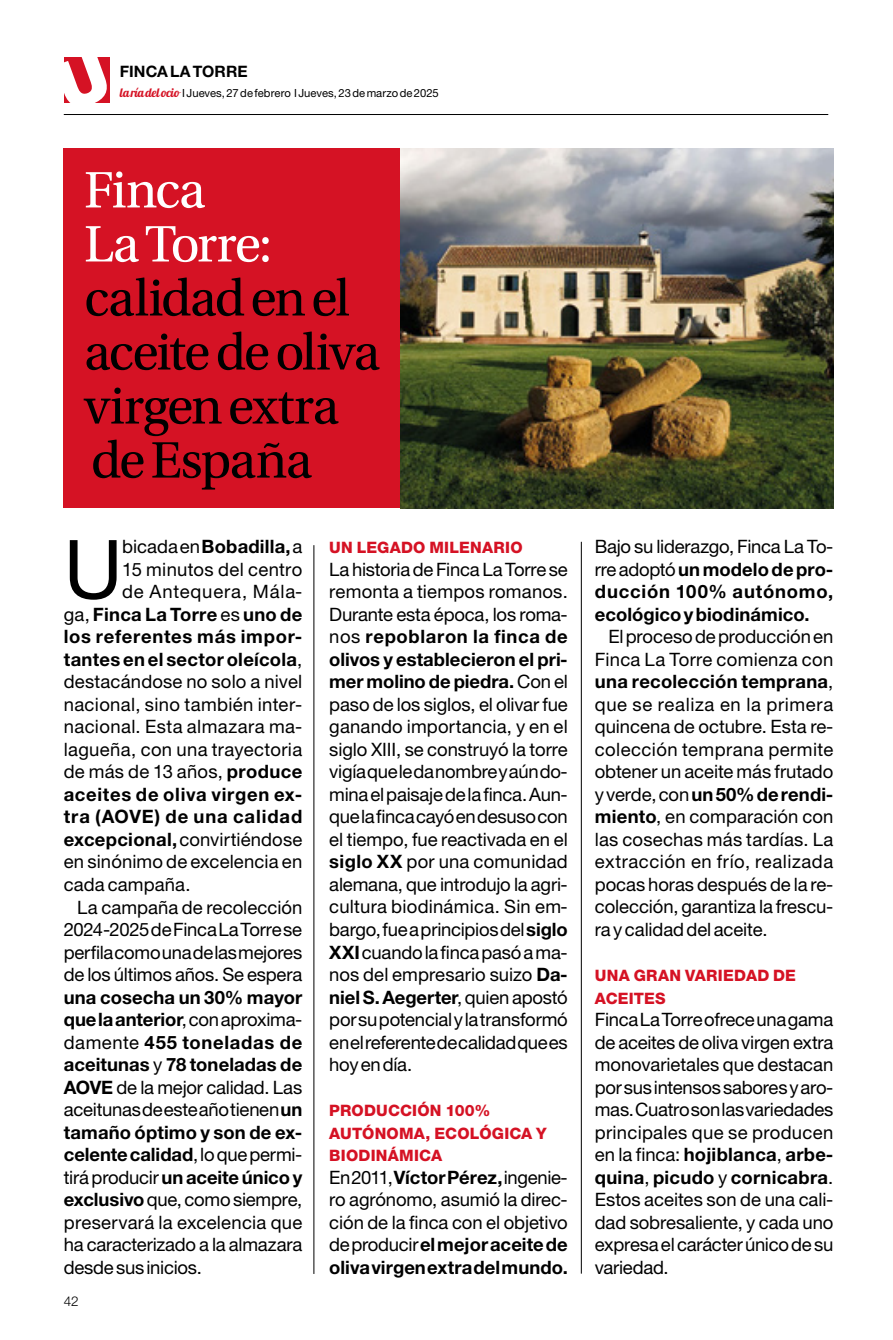
<style>
.page{position:relative;width:893px;height:1340px;background:#fff}
.page>*{position:absolute;margin:0;border:0;box-sizing:border-box;transform-origin:0 0}
.t1{font:81.45px "Helvetica Neue LT Std";color:#000}
.t2{font:54px/54px "Utopia Std";letter-spacing:-.03em;color:#000}
.t3{font:54px/54px "Utopia Std";letter-spacing:-.035em;color:#fff}
.t4{font:18.45px/22.5px "Helvetica Neue LT Std";letter-spacing:-.005em;color:#000;text-align:justify}
.t5{font:700 18.45px/22.5px "Helvetica Neue LT Std";letter-spacing:.02em;color:#000;text-align:justify}
.t6{font:18.45px "Helvetica Neue LT Std";letter-spacing:.02em;color:#000}
.t7{font:18.45px "Helvetica Neue LT Std";letter-spacing:.015em;color:#000}
.t8{font:700 18.45px "Helvetica Neue LT Std";letter-spacing:.04em;color:#000}
.t9{font:700 18.45px "Helvetica Neue LT Std";letter-spacing:.05em;color:#000}
.t10{font:18.45px "Helvetica Neue LT Std";letter-spacing:.045em;color:#000}
.t11{font:800 15.75px/22.5px "Helvetica Neue LT Std";letter-spacing:.015em;color:#d51224}
.t12{font:700 15.75px "Helvetica Neue LT Std";letter-spacing:.005em;color:#000}
.t13{font:300 13.5px "Helvetica Neue LT Std";color:#000}
.t14{font:11.25px "Helvetica Neue LT Std";letter-spacing:.005em;color:#000}
.s1{font-family:"Lobster 1.4";font-size:12.38px;color:#d51224}
.s2{font-weight:400}
.s3{font-weight:700}
</style>
<div class="page">
<hr style="left:64px;top:114px;width:764px;height:1px;background:#000">
<div style="left:63px;top:149px;width:770px;height:359px;background:#d51224"></div>
<hr style="left:313px;top:545px;width:1px;height:728px;background:#000">
<hr style="left:581px;top:542px;width:1px;height:731px;background:#000">
<img style="left:400px;top:148px;width:434px;height:360px">
<div style="left:64px;top:57px;width:46px;height:46px;background:#d51224"></div>
<p class="t12" style="left:120px;top:62px;width:129px">FINCA LA TORRE</p>
<p class="t14" style="left:120px;top:87px;width:320px"><span class="s1">la ría del ocio</span> I Jueves, 27 de febrero I Jueves, 23 de marzo de 2025</p>
<h2 class="t3" style="left:84px;top:164px;width:190px">Finca<br>La Torre:</h2>
<h2 class="t2" style="left:84px;top:272px;width:298px">calidad en el aceite de oliva virgen extra de España</h2>
<h1 class="t1" style="left:64px;top:521px;width:60px">U</h1>
<p class="t5" style="left:122px;top:535px;width:182px"><span class="s2">bicada en</span> Bobadilla, <span class="s2">a</span></p>
<p class="t7" style="left:122px;top:558px;width:182px">15 minutos del centro</p>
<p class="t10" style="left:122px;top:581px;width:182px">de Antequera, Mála-</p>
<p class="t5" style="left:64px;top:602px;width:240px"><span class="s2">ga,</span> Finca La Torre <span class="s2">es</span> uno de</p>
<p class="t8" style="left:64px;top:625px;width:240px">los referentes más impor-</p>
<p class="t5" style="left:64px;top:647px;width:240px">tantes en el sector oleícola<span class="s2">,</span></p>
<p class="t4" style="left:64px;top:670px;width:240px">destacándose no solo a nivel</p>
<p class="t6" style="left:64px;top:693px;width:240px">nacional, sino también inter-</p>
<p class="t6" style="left:64px;top:715px;width:240px">nacional. Esta almazara ma-</p>
<p class="t7" style="left:64px;top:738px;width:240px">lagueña, con una trayectoria</p>
<p class="t4" style="left:64px;top:760px;width:240px">de más de 13 años, <span class="s3">produce</span></p>
<p class="t5" style="left:64px;top:782px;width:240px">aceites de oliva virgen ex-</p>
<p class="t9" style="left:64px;top:805px;width:240px">tra (AOVE) de una calidad</p>
<p class="t4" style="left:64px;top:828px;width:240px"><span class="s3">excepcional,</span> convirtiéndose</p>
<p class="t4" style="left:64px;top:850px;width:240px">en sinónimo de excelencia en</p>
<p class="t4" style="left:64px;top:873px;width:128px">cada campaña.</p>
<p class="t4" style="left:77px;top:895px;width:227px">La campaña de recolección</p>
<p class="t4" style="left:64px;top:918px;width:240px">2024-2025 de Finca La Torre se</p>
<p class="t4" style="left:64px;top:940px;width:240px">perfila como una de las mejores</p>
<p class="t4" style="left:64px;top:963px;width:240px">de los últimos años. Se espera</p>
<p class="t4" style="left:64px;top:985px;width:240px"><span class="s3">una cosecha un 30% mayor que la anterior</span>, con aproxima&shy;damente <span class="s3">455 toneladas de aceitunas</span> y <span class="s3">78 toneladas de AOVE</span> de la mejor calidad. Las aceitunas de este año tienen <span class="s3">un tamaño óptimo y son de ex&shy;celente calidad</span>, lo que permi&shy;tirá producir <span class="s3">un aceite único y exclusivo</span> que, como siempre, preservará la excelencia que ha caracterizado a la almazara desde sus inicios.</p>
<p class="t13" style="left:64px;top:1292px;width:16px">42</p>
<p class="t11" style="left:329px;top:536px;width:195px">UN LEGADO MILENARIO</p>
<p class="t4" style="left:329px;top:557px;width:240px">La historia de Finca La Torre se remonta a tiempos romanos.<br>Durante esta época, los roma&shy;nos <span class="s3">repoblaron la finca de olivos y establecieron el pri&shy;mer molino de piedra.</span> Con el paso de los siglos, el olivar fue ganando importancia, y en el siglo XIII, se construyó la torre vigía que le da nombre y aún do&shy;mina el paisaje de la finca. Aun&shy;que la finca cayó en desuso con el tiempo, fue reactivada en el <span class="s3">siglo XX</span> por una comunidad alemana, que introdujo la agri&shy;cultura biodinámica. Sin em&shy;bargo, fue a principios del <span class="s3">siglo XXI</span> cuando la finca pasó a ma&shy;nos del empresario suizo <span class="s3">Da&shy;niel S. Aegerter</span>, quien apostó por su potencial y la transformó en el referente de calidad que es hoy en día.</p>
<p class="t11" style="left:329px;top:1099px;width:219px">PRODUCCIÓN 100%<br>AUTÓNOMA, ECOLÓGICA Y<br>BIODINÁMICA</p>
<p class="t4" style="left:329px;top:1165px;width:240px">En 2011, <span class="s3">Víctor Pérez,</span> ingenie&shy;ro agrónomo, asumió la direc&shy;ción de la finca con el objetivo de producir <span class="s3">el mejor aceite de oliva virgen extra del mundo.</span></p>
<p class="t5" style="left:595px;top:535px;width:240px"><span class="s2">Bajo su liderazgo, Finca La To&shy;rre adoptó</span> un modelo de pro&shy;ducción 100% autónomo, ecológico y biodinámico.</p>
<p class="t4" style="left:595px;top:625px;width:240px;text-indent:14px">El proceso de producción en Finca La Torre comienza con <span class="s3">una recolección temprana</span>, que se realiza en la primera quincena de octubre. Esta re&shy;colección temprana permite obtener un aceite más frutado y verde, con <span class="s3">un 50% de rendi&shy;miento</span>, en comparación con las cosechas más tardías. La extracción en frío, realizada pocas horas después de la re&shy;colección, garantiza la frescu&shy;ra y calidad del aceite.</p>
<p class="t11" style="left:595px;top:964px;width:203px">UNA GRAN VARIEDAD DE<br>ACEITES</p>
<p class="t4" style="left:595px;top:1007px;width:240px">Finca La Torre ofrece una gama de aceites de oliva virgen extra monovarietales que destacan por sus intensos sabores y aro&shy;mas. Cuatro son las variedades principales que se producen en la finca: <span class="s3">hojiblanca</span>, <span class="s3">arbe&shy;quina</span>, <span class="s3">picudo</span> y <span class="s3">cornicabra</span>.<br>Estos aceites son de una cali&shy;dad sobresaliente, y cada uno expresa el carácter único de su variedad.</p>
</div>
